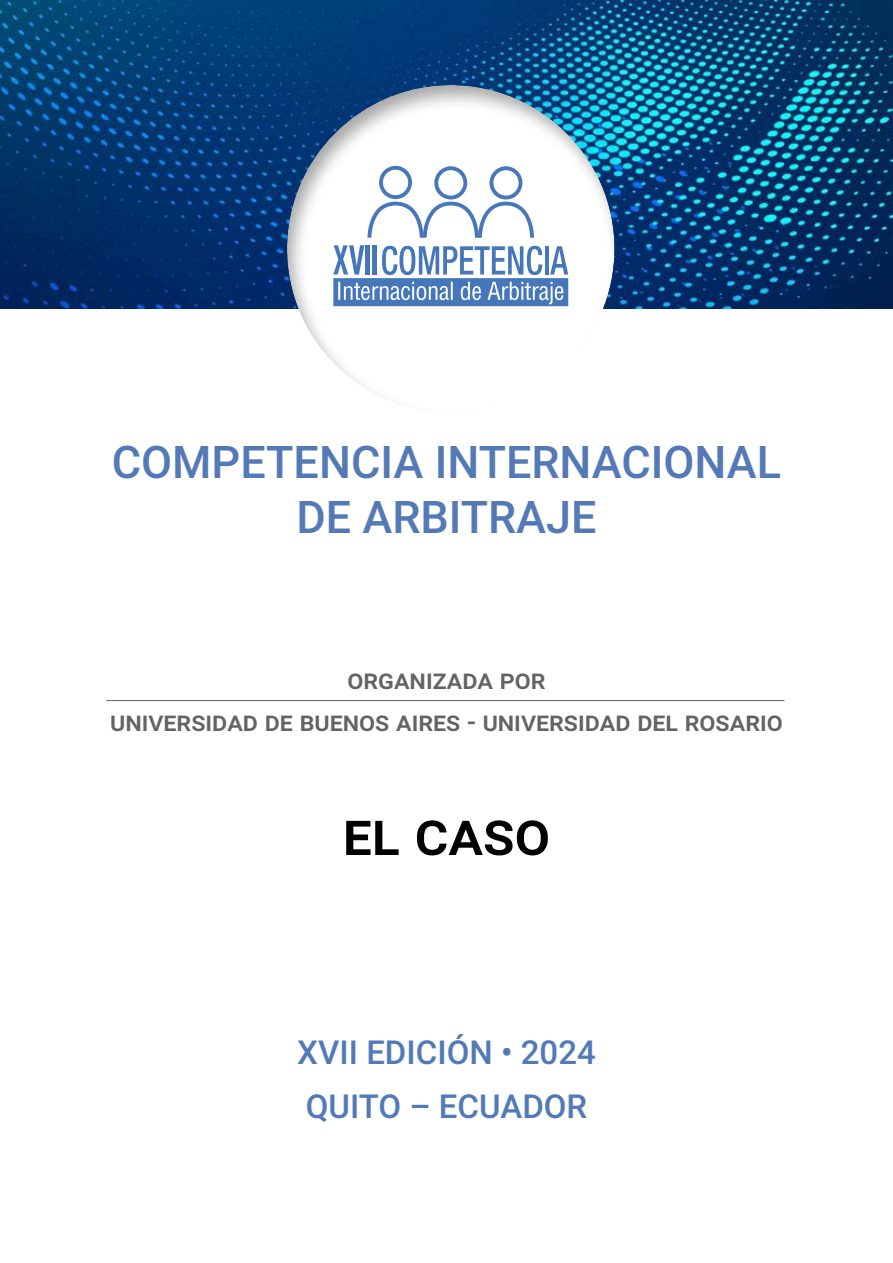
<style>
.page{position:relative;width:893px;height:1263px;background:#fff}
.page>*{position:absolute;margin:0;border:0;box-sizing:border-box;transform-origin:0 0}
.t1{font:500 60px "Roboto";color:#000}
.t2{font:500 45px/54.6px "Roboto";color:#5379b7;text-align:center}
.t3{font:500 33px/54.6px "Roboto";color:#527ab8}
.t4{font:500 27px/42px "Roboto";color:#646363;text-align:center}
</style>
<div class="page">
<img style="left:0;top:0;width:893px;height:308px">
<div style="left:274px;top:75px;width:352px;height:340px;background:#000;opacity:.35"></div>
<hr style="left:106px;top:700px;width:678px;height:1px;background:#646363">
<svg style="left:367px;top:166px;width:167px;height:72px"></svg>
<svg style="left:333px;top:245px;width:235px;height:61px"></svg>
<hr style="left:366px;top:245px;width:4px;height:30px;background:#4777bb">
<hr style="left:372px;top:245px;width:4px;height:30px;background:#4777bb">
<h2 class="t2" style="left:112px;top:433px;width:671px">COMPETENCIA INTERNACIONAL<br>DE ARBITRAJE</h2>
<p class="t4" style="left:110px;top:658px;width:672px">Organizada por<br>Universidad de Buenos Aires - Universidad del Rosario</p>
<h1 class="t1" style="left:343px;top:792px;width:209px">EL CASO</h1>
<p class="t3" style="left:297px;top:1023px;width:300px">XVII EDICIÓN • 2024<br>QUITO – ECUADOR</p>
</div>
